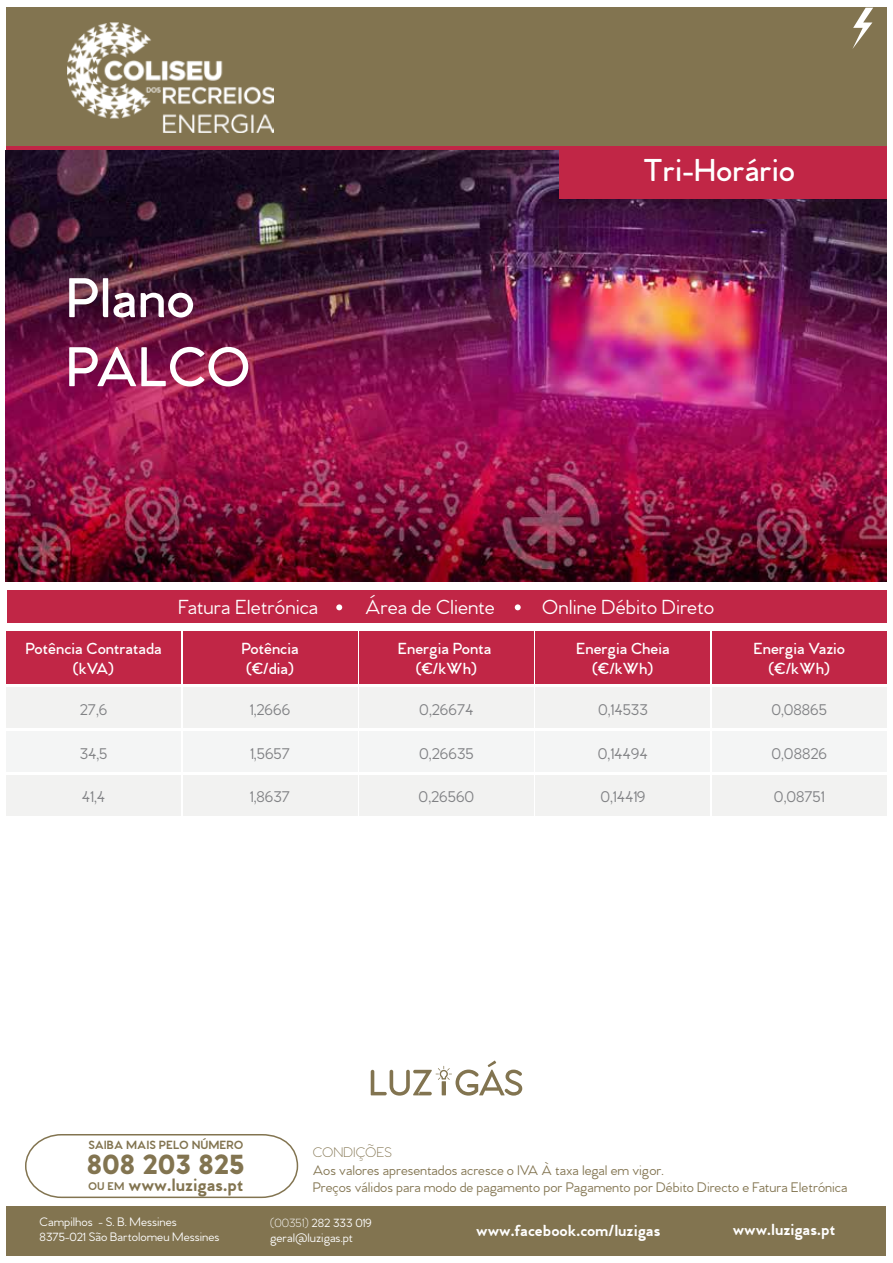
<style>
.page{position:relative;width:893px;height:1263px;background:#fff}
.page>*{position:absolute;margin:0;border:0;box-sizing:border-box;transform-origin:0 0}
.t1{font:600 57.45px/69px "Venti CF";letter-spacing:-.005em;color:#fff}
.t2{font:600 32.55px "Venti CF";color:#fff}
.t3{font:900 29.55px "Venti CF";color:#827450}
.t4{font:500 20.85px "Venti CF";color:#fff}
.t5{font:700 18.45px "Venti CF";color:#827450}
.t6{font:600 16.5px/19.8px "Venti CF";color:#fff;text-align:center}
.t7{font:500 16.5px "Venti CF";color:#808184}
.t8{font:700 16.5px "Venti CF";color:#fff}
.t9{font:500 14.25px/17.1px "Venti CF";color:#827450}
.t10{font:300 14.25px "Venti CF";color:#827450}
.t11{font:500 12.6px/15.1px "Venti CF";color:#fff}
.t12{font:700 12.3px "Venti CF";color:#827450}
.s1{font-size:11.55px}
.s2{font-weight:300}
</style>
<div class="page">
<div style="left:6px;top:731px;width:175px;height:41px;background:#f4f5f5"></div>
<div style="left:6px;top:688px;width:175px;height:40px;background:#f2f2f1"></div>
<div style="left:6px;top:775px;width:175px;height:40px;background:#f2f2f1"></div>
<div style="left:6px;top:631px;width:175px;height:53px;background:#c12646"></div>
<div style="left:183px;top:731px;width:174px;height:41px;background:#f4f5f5"></div>
<div style="left:183px;top:688px;width:174px;height:40px;background:#f2f2f1"></div>
<div style="left:183px;top:775px;width:174px;height:40px;background:#f2f2f1"></div>
<div style="left:183px;top:631px;width:174px;height:53px;background:#c12646"></div>
<div style="left:359px;top:731px;width:175px;height:41px;background:#f4f5f5"></div>
<div style="left:359px;top:688px;width:175px;height:40px;background:#f2f2f1"></div>
<div style="left:359px;top:775px;width:175px;height:40px;background:#f2f2f1"></div>
<div style="left:359px;top:631px;width:175px;height:53px;background:#c12646"></div>
<div style="left:536px;top:731px;width:174px;height:41px;background:#f4f5f5"></div>
<div style="left:536px;top:688px;width:174px;height:40px;background:#f2f2f1"></div>
<div style="left:536px;top:775px;width:174px;height:40px;background:#f2f2f1"></div>
<div style="left:536px;top:631px;width:174px;height:53px;background:#c12646"></div>
<div style="left:712px;top:731px;width:174px;height:41px;background:#f4f5f5"></div>
<div style="left:712px;top:688px;width:174px;height:40px;background:#f2f2f1"></div>
<div style="left:712px;top:775px;width:174px;height:40px;background:#f2f2f1"></div>
<div style="left:712px;top:631px;width:174px;height:53px;background:#c12646"></div>
<div style="left:6px;top:8px;width:880px;height:138px;background:#827450"></div>
<div style="left:6px;top:146px;width:880px;height:5px;background:#c12646"></div>
<svg style="left:852px;top:7px;width:23px;height:42px"></svg>
<img style="left:6px;top:151px;width:880px;height:430px">
<div style="left:559px;top:150px;width:327px;height:49px;background:#c12646"></div>
<div style="left:7px;top:1206px;width:879px;height:49px;background:#827450"></div>
<svg style="left:25px;top:1134px;width:274px;height:65px"></svg>
<div style="left:7px;top:590px;width:879px;height:32px;background:#c12646"></div>
<svg style="left:336px;top:604px;width:6px;height:6px"></svg>
<svg style="left:515px;top:604px;width:6px;height:6px"></svg>
<img style="left:67px;top:23px;width:207px;height:110px">
<svg style="left:371px;top:1060px;width:151px;height:35px"></svg>
<h1 class="t1" style="left:66px;top:266px;width:187px">Plano<br>PALCO</h1>
<h2 class="t2" style="left:643px;top:150px;width:153px">Tri-Horário</h2>
<p class="t6" style="left:25px;top:639px;width:138px">Potência Contratada (kVA)</p>
<p class="t7" style="left:80px;top:700px;width:29px">27,6</p>
<p class="t7" style="left:80px;top:743px;width:29px">34,5</p>
<p class="t7" style="left:82px;top:787px;width:25px">41,4</p>
<h3 class="t4" style="left:179px;top:594px;width:141px">Fatura Eletrónica</h3>
<h3 class="t4" style="left:365px;top:594px;width:131px">Área de Cliente</h3>
<h3 class="t4" style="left:542px;top:594px;width:174px">Online Débito Direto</h3>
<p class="t6" style="left:241px;top:639px;width:59px;text-align:left">Potência (€/dia)</p>
<p class="t6" style="left:398px;top:639px;width:95px">Energia Ponta (€/kWh)</p>
<p class="t7" style="left:250px;top:700px;width:42px">1,2666</p>
<p class="t7" style="left:250px;top:743px;width:41px">1,5657</p>
<p class="t7" style="left:250px;top:787px;width:42px">1,8637</p>
<p class="t7" style="left:419px;top:700px;width:56px">0,26674</p>
<p class="t7" style="left:419px;top:743px;width:56px">0,26635</p>
<p class="t7" style="left:419px;top:787px;width:57px">0,26560</p>
<p class="t6" style="left:576px;top:639px;width:95px">Energia Cheia (€/kWh)</p>
<p class="t7" style="left:598px;top:700px;width:51px">0,14533</p>
<p class="t7" style="left:598px;top:743px;width:51px">0,14494</p>
<p class="t7" style="left:600px;top:787px;width:47px">0,14419</p>
<p class="t6" style="left:753px;top:639px;width:93px">Energia Vazio (€/kWh)</p>
<p class="t7" style="left:772px;top:700px;width:57px">0,08865</p>
<p class="t7" style="left:772px;top:743px;width:57px">0,08826</p>
<p class="t7" style="left:774px;top:787px;width:52px">0,08751</p>
<p class="t12" style="left:88px;top:1137px;width:157px">SAIBA MAIS PELO NÚMERO</p>
<p class="t5" style="left:88px;top:1173px;width:157px"><span class="s1">OU EM</span> www.luzigas.pt</p>
<h3 class="t3" style="left:87px;top:1146px;width:159px">808 203 825</h3>
<p class="t10" style="left:313px;top:1144px;width:81px">CONDIÇÕES</p>
<p class="t9" style="left:313px;top:1162px;width:536px">Aos valores apresentados acresce o IVA À taxa legal em vigor.<br>Preços válidos para modo de pagamento por Pagamento por Débito Directo e Fatura Eletrónica</p>
<p class="t11" style="left:40px;top:1214px;width:181px">Campilhos - S. B. Messines<br>8375-021 São Bartolomeu Messines</p>
<p class="t8" style="left:476px;top:1220px;width:186px">www.facebook.com/luzigas</p>
<p class="t8" style="left:733px;top:1219px;width:104px">www.luzigas.pt</p>
<p class="t11" style="left:270px;top:1216px;width:103px"><span class="s2">(00351)</span> 282 333 019 geral@luzigas.pt</p>
</div>
